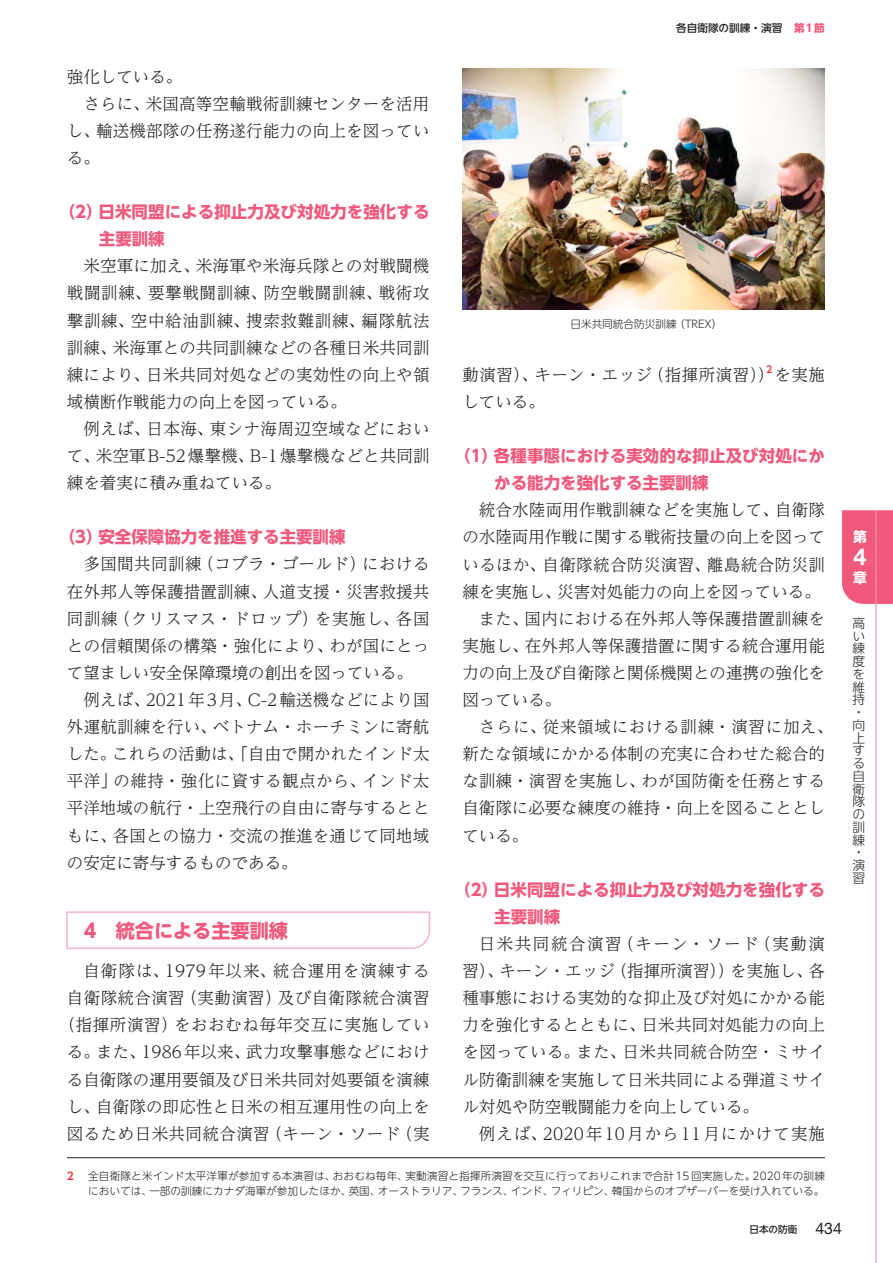
<style>
.page{position:relative;width:893px;height:1263px;background:#fff}
.page>*{position:absolute;margin:0;border:0;box-sizing:border-box;transform-origin:0 0}
.t1{font:700 23.4px "Helvetica Neue LT Std";color:#fff}
.t2{font:700 19.2px "UD Shin Go NT Pr 6 N";color:#f0597c}
.t3{font:300 16.5px/27.2px "UD Reimin Pr 6 N";letter-spacing:.01em;color:#231f20;text-align:justify}
.t4{font:700 16.5px/27.2px "UD Shin Go NT Pr 6 N";letter-spacing:.005em;color:#f0597c}
.t5{font:300 16.5px "UD Reimin Pr 6 N";letter-spacing:.03em;color:#231f20}
.t6{font:300 16.5px "UD Reimin Pr 6 N";letter-spacing:.065em;color:#231f20}
.t7{font:300 16.5px "UD Reimin Pr 6 N";letter-spacing:.045em;color:#231f20}
.t8{font:700 13.8px "UD Shin Go NT Pr 6 N";color:#fff}
.t9{font:300 12.75px/12.8px "UD Shin Go NT Pr 6 N";color:#231f20}
.t10{font:300 10.65px/14.9px "UD Shin Go NT Pr 6 N";color:#231f20}
.t11{font:500 10.65px "UD Shin Go NT Pr 6 N";color:#231f20}
.t12{font:700 10.65px "UD Shin Go NT Pr 6 N De";color:#ee3d3c}
.t13{font:500 9.6px "UD Shin Go NT Pr 6 N";color:#231f20}
.t14{font:700 9.6px "UD Shin Go NT Pr 6 N De";color:#ee3d3c}
.s1{font-weight:700;color:#f0597c}
.s2{font-family:"Helvetica Neue LT Std";font-weight:400;font-size:15.9px}
</style>
<div class="page">
<svg style="left:66px;top:911px;width:365px;height:38px"></svg>
<hr style="left:67px;top:1157px;width:758px;height:1px;background:#231f20">
<img style="left:462px;top:68px;width:363px;height:242px">
<div style="left:842px;top:510px;width:51px;height:94px;background:#f0597c"></div>
<hr style="left:875px;top:510px;width:1px;height:753px;background:#f490ac">
<p class="t11" style="left:676px;top:19px;width:150px">各自衛隊の訓練・演習 <span class="s1">第1節</span></p>
<p class="t3" style="left:67px;top:62px;width:117px">強化している。</p>
<p class="t3" style="left:83px;top:89px;width:347px">さらに、米国高等空輸戦術訓練センターを活用</p>
<p class="t3" style="left:67px;top:116px;width:364px">し、輸送機部隊の任務遂行能力の向上を図ってい</p>
<p class="t3" style="left:67px;top:143px;width:34px">る。</p>
<p class="t4" style="left:99px;top:198px;width:332px;text-indent:-40px">（2）日米同盟による抑止力及び対処力を強化する主要訓練</p>
<p class="t3" style="left:67px;top:252px;width:364px;text-indent:16px">米空軍に加え、米海軍や米海兵隊との対戦闘機戦闘訓練、要撃戦闘訓練、防空戦闘訓練、戦術攻撃訓練、空中給油訓練、捜索救難訓練、編隊航法訓練、米海軍との共同訓練などの各種日米共同訓練により、日米共同対処などの実効性の向上や領域横断作戦能力の向上を図っている。</p>
<p class="t3" style="left:67px;top:414px;width:364px;text-indent:16px">例えば、日本海、東シナ海周辺空域などにおいて、米空軍B-52爆撃機、B-1爆撃機などと共同訓練を着実に積み重ねている。</p>
<p class="t4" style="left:59px;top:523px;width:288px">（3）安全保障協力を推進する主要訓練</p>
<p class="t3" style="left:67px;top:550px;width:364px;text-indent:16px">多国間共同訓練（コブラ・ゴールド）における在外邦人等保護措置訓練、人道支援・災害救援共同訓練（クリスマス・ドロップ）を実施し、各国との信頼関係の構築・強化により、わが国にとって望ましい安全保障環境の創出を図っている。</p>
<p class="t3" style="left:67px;top:686px;width:364px;text-indent:16px">例えば、2021年3月、C-2輸送機などにより国外運航訓練を行い、ベトナム・ホーチミンに寄航した。これらの活動は、「自由で開かれたインド太平洋」の維持・強化に資する観点から、インド太平洋地域の航行・上空飛行の自由に寄与するとともに、各国との協力・交流の推進を通じて同地域の安定に寄与するものである。</p>
<p class="t10" style="left:570px;top:316px;width:153px">日米共同統合防災訓練（TREX）</p>
<p class="t14" style="left:766px;top:361px;width:8px">2</p>
<p class="t5" style="left:462px;top:361px;width:364px">動演習）、キーン・エッジ（指揮所演習））を実施</p>
<p class="t3" style="left:462px;top:387px;width:84px">している。</p>
<p class="t4" style="left:494px;top:442px;width:332px;text-indent:-40px">（1）各種事態における実効的な抑止及び対処にかかる能力を強化する主要訓練</p>
<p class="t3" style="left:479px;top:496px;width:347px">統合水陸両用作戦訓練などを実施して、自衛隊</p>
<p class="t3" style="left:462px;top:523px;width:364px">の水陸両用作戦に関する戦術技量の向上を図って</p>
<p class="t3" style="left:462px;top:550px;width:364px">いるほか、自衛隊統合防災演習、離島統合防災訓</p>
<p class="t3" style="left:462px;top:577px;width:360px">練を実施し、災害対処能力の向上を図っている。</p>
<p class="t3" style="left:479px;top:604px;width:347px">また、国内における在外邦人等保護措置訓練を</p>
<p class="t3" style="left:462px;top:631px;width:364px">実施し、在外邦人等保護措置に関する統合運用能</p>
<p class="t3" style="left:462px;top:658px;width:364px">力の向上及び自衛隊と関係機関との連携の強化を</p>
<p class="t3" style="left:462px;top:686px;width:100px">図っている。</p>
<p class="t7" style="left:479px;top:713px;width:356px">さらに、従来領域における訓練・演習に加え、</p>
<p class="t3" style="left:462px;top:740px;width:364px">新たな領域にかかる体制の充実に合わせた総合的</p>
<p class="t3" style="left:462px;top:767px;width:364px">な訓練・演習を実施し、わが国防衛を任務とする</p>
<p class="t3" style="left:462px;top:794px;width:364px">自衛隊に必要な練度の維持・向上を図ることとし</p>
<p class="t3" style="left:462px;top:821px;width:67px">ている。</p>
<p class="t4" style="left:494px;top:875px;width:332px;text-indent:-40px">（2）日米同盟による抑止力及び対処力を強化する主要訓練</p>
<p class="t3" style="left:462px;top:929px;width:364px;text-indent:16px">日米共同統合演習（キーン・ソード（実動演習）、キーン・エッジ（指揮所演習））を実施し、各種事態における実効的な抑止及び対処にかかる能力を強化するとともに、日米共同対処能力の向上を図っている。また、日米共同統合防空・ミサイル防衛訓練を実施して日米共同による弾道ミサイル対処や防空戦闘能力を向上している。</p>
<p class="t6" style="left:479px;top:1120px;width:348px">例えば、2020年10月から11月にかけて実施</p>
<p class="t2" style="left:84px;top:914px;width:205px">4　統合による主要訓練</p>
<p class="t3" style="left:59px;top:957px;width:372px;text-align:right">自衛隊は、1979年以来、統合運用を演練する<br>自衛隊統合演習（実動演習）及び自衛隊統合演習（指揮所演習）をおおむね毎年交互に実施している。また、1986年以来、武力攻撃事態などにおける自衛隊の運用要領及び日米共同対処要領を演練し、自衛隊の即応性と日米の相互運用性の向上を図るため日米共同統合演習（キーン・ソード（実</p>
<p class="t12" style="left:67px;top:1167px;width:9px">2</p>
<p class="t10" style="left:88px;top:1168px;width:738px">全自衛隊と米インド太平洋軍が参加する本演習は、おおむね毎年、実動演習と指揮所演習を交互に行っておりこれまで合計15回実施した。2020年の訓練においては、一部の訓練にカナダ海軍が参加したほか、英国、オーストラリア、フランス、インド、フィリピン、韓国からのオブザーバーを受け入れている。</p>
<p class="t13" style="left:749px;top:1221px;width:94px">日本の防衛 <span class="s2">434</span></p>
<p class="t8" style="left:853px;top:525px;width:15px">第</p>
<h1 class="t1" style="left:853px;top:542px;width:14px">4</h1>
<p class="t8" style="left:853px;top:566px;width:15px">章</p>
<p class="t9" style="left:853px;top:616px;width:14px">高い練度を維持・向上する自衛隊の訓練・演習</p>
</div>
